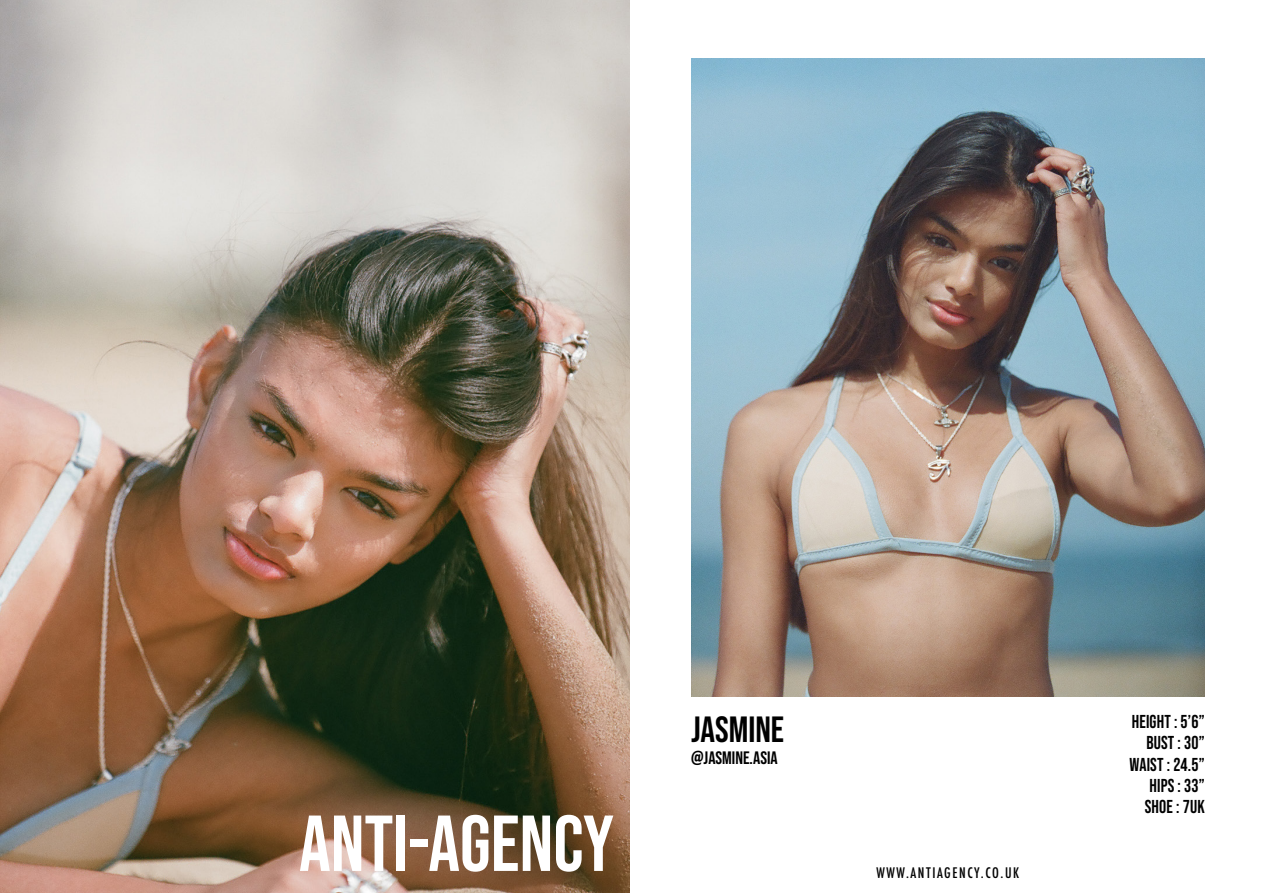
<style>
.page{position:relative;width:1263px;height:893px;background:#fff}
.page>*{position:absolute;margin:0;border:0;box-sizing:border-box;transform-origin:0 0}
.t1{font:79.05px "Bebas Neue";color:#fff}
.t2{font:36.45px "Bebas Neue";color:#000}
.t3{font:18.75px/21.3px "Bebas Neue";letter-spacing:.01em;color:#000;text-align:right;scale:.95 1}
.t4{font:18px "Bebas Neue";color:#000}
.t5{font:500 condensed 14.1px "Futura";letter-spacing:.11em;color:#000}
</style>
<div class="page">
<img style="left:0;top:0;width:629px;height:893px">
<img style="left:691px;top:58px;width:514px;height:638px">
<h1 class="t1" style="left:299px;top:799px;width:317px">ANTI-AGENCY</h1>
<h2 class="t2" style="left:691px;top:709px;width:95px">JASMINE</h2>
<p class="t3" style="left:1129px;top:711px;width:81px">HEIGHT : 5’6”<br>BUST : 30”<br>WAIST : 24.5”<br>HIPS : 33”<br>SHOE : 7UK</p>
<p class="t4" style="left:691px;top:748px;width:88px">@JASMINE.ASIA</p>
<p class="t5" style="left:877px;top:864px;width:144px">WWW.ANTIAGENCY.CO.UK</p>
</div>
